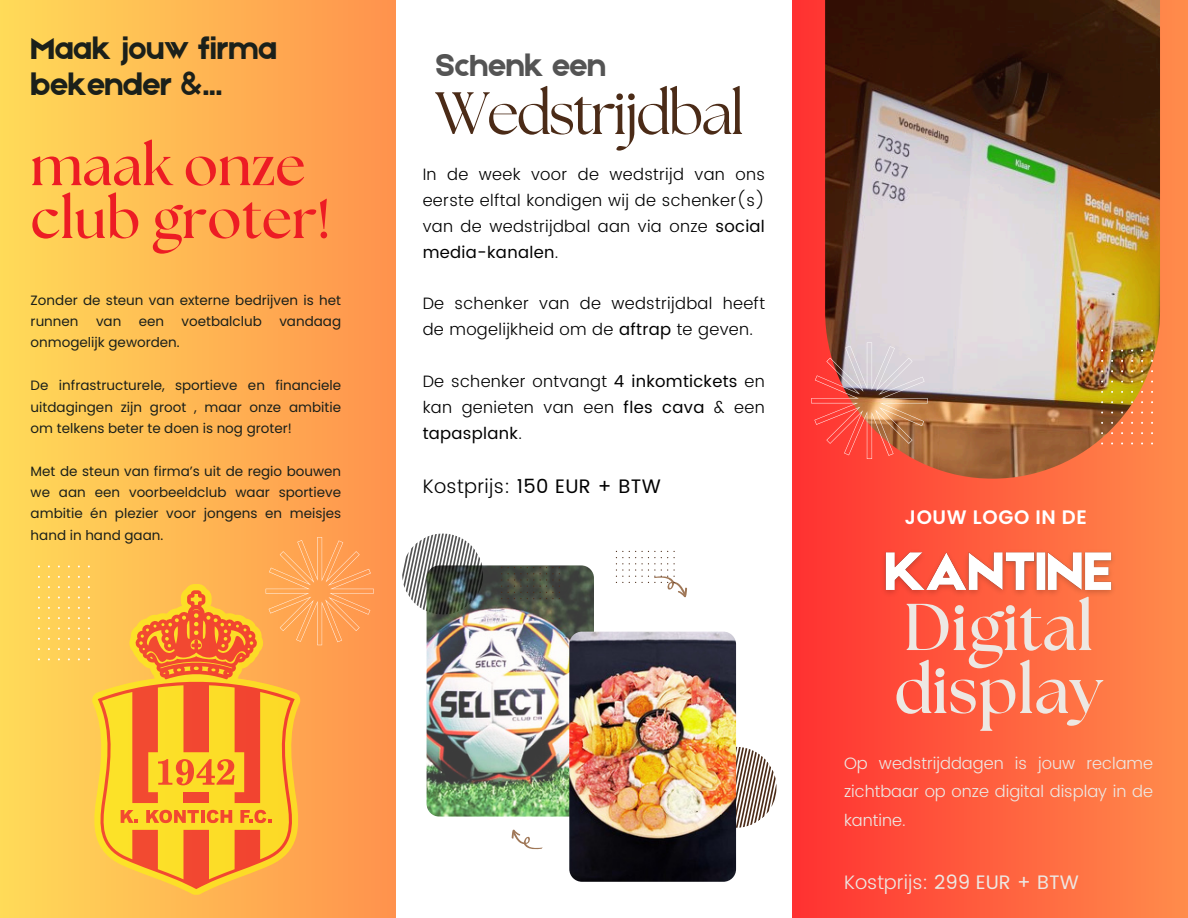
<style>
.page{position:relative;width:1188px;height:918px;background:#fff}
.page>*{position:absolute;margin:0;border:0;box-sizing:border-box;transform-origin:0 0}
.t1{font:700 66px/63px "The Seasons";color:#ede8e3}
.t2{font:59.55px "The Seasons";letter-spacing:-.04em;color:#4b2b17}
.t3{font:700 56.55px/52.8px "The Seasons";color:#ed1c24}
.t4{font:32.4px/36px "Etna";color:#1b201a}
.t5{font:32.4px "Etna";color:#545454}
.t6{font:300 19.5px "Poppins";color:#ede8e3}
.t7{font:300 19.5px "Poppins";letter-spacing:.02em;color:#000}
.t8{font:600 19.5px "Poppins";letter-spacing:.035em;color:#fff}
.t9{font:300 16.5px/25.8px "Poppins";letter-spacing:.02em;color:#000;text-align:justify}
.t10{font:300 16.5px/28.2px "Poppins";color:#ede8e3;text-align:justify}
.t11{font:13.5px/21.3px "Poppins";color:#1b201a;text-align:justify}
.s1{font-weight:400}
</style>
<div class="page">
<div style="left:792px;top:0;width:396px;height:918px;background:linear-gradient(to right,#ff3131,#ff8c4c)"></div>
<div style="left:0;top:0;width:396px;height:918px;background:linear-gradient(to right,#ffdb59,#ff924d)"></div>
<img style="left:825px;top:0;width:335px;height:478px">
<svg style="left:811px;top:343px;width:117px;height:116px;background:#d87c6f"></svg>
<img style="left:1101px;top:350px;width:52px;height:94px">
<div style="left:38px;top:566px;width:52px;height:94px;background:#ffd057"></div>
<svg style="left:402px;top:534px;width:80px;height:80px"></svg>
<svg style="left:736px;top:747px;width:41px;height:81px"></svg>
<img style="left:427px;top:565px;width:167px;height:252px;border-radius:13px">
<svg style="left:511px;top:829px;width:32px;height:21px"></svg>
<img style="left:569px;top:632px;width:167px;height:250px;border-radius:13px">
<svg style="left:616px;top:551px;width:71px;height:47px"></svg>
<svg style="left:501px;top:567px;width:59px;height:32px;background:#474a3f"></svg>
<svg style="left:92px;top:584px;width:208px;height:311px;background:#fec450"></svg>
<svg style="left:98px;top:537px;width:276px;height:352px;background:#fba540"></svg>
<div style="left:183px;top:792px;width:26px;height:11px;background:#f24731"></div>
<img style="left:876px;top:531px;width:244px;height:76px">
<p class="t4" style="left:31px;top:28px;width:248px">Maak jouw firma bekender &amp;...</p>
<p class="t3" style="left:31px;top:142px;width:301px">maak onze club groter!</p>
<p class="t11" style="left:31px;top:289px;width:312px">Zonder de steun van externe bedrijven is het runnen</p>
<p class="t11" style="left:96px;top:311px;width:27px">van</p>
<p class="t11" style="left:139px;top:311px;width:27px">een</p>
<p class="t11" style="left:182px;top:311px;width:82px">voetbalclub</p>
<p class="t11" style="left:279px;top:311px;width:63px">vandaag</p>
<p class="t11" style="left:31px;top:332px;width:151px">onmogelijk geworden.</p>
<p class="t11" style="left:31px;top:375px;width:312px">De infrastructurele, sportieve en financiele uitdagingen zijn groot , maar onze ambitie om telkens beter te doen is nog groter!</p>
<p class="t11" style="left:31px;top:460px;width:312px">Met de steun van firma’s uit de regio bouwen we aan een voorbeeldclub waar sportieve ambitie én plezier voor jongens en meisjes hand in hand gaan.</p>
<p class="t5" style="left:435px;top:42px;width:172px">Schenk een</p>
<p class="t2" style="left:435px;top:86px;width:311px">Wedstrijdbal</p>
<p class="t9" style="left:423px;top:161px;width:344px">In de week voor de wedstrijd van ons eerste elftal kondigen wij de schenker(s) van de wedstrijdbal aan via onze <span class="s1">social media-kanalen</span>.</p>
<h5 class="t9" style="left:423px;top:291px;width:344px">De schenker van de wedstrijdbal heeft de mogelijkheid om de <span class="s1">aftrap</span> te geven.</h5>
<h2 class="t9" style="left:423px;top:368px;width:344px">De schenker ontvangt <span class="s1">4 inkomtickets</span> en kan genieten van een <span class="s1">fles cava</span> &amp; een <span class="s1">tapasplank</span>.</h2>
<p class="t7" style="left:423px;top:475px;width:240px">Kostprijs: <span class="s1">150 EUR + BTW</span></p>
<h4 class="t8" style="left:905px;top:503px;width:184px">JOUW LOGO IN DE</h4>
<p class="t1" style="left:894px;top:599px;width:210px">Digital display</p>
<p class="t10" style="left:844px;top:750px;width:311px">Op wedstrijddagen is jouw reclame zichtbaar op onze digital display in de kantine.</p>
<p class="t6" style="left:844px;top:870px;width:236px">Kostprijs: <span class="s1">299 EUR + BTW</span></p>
</div>
